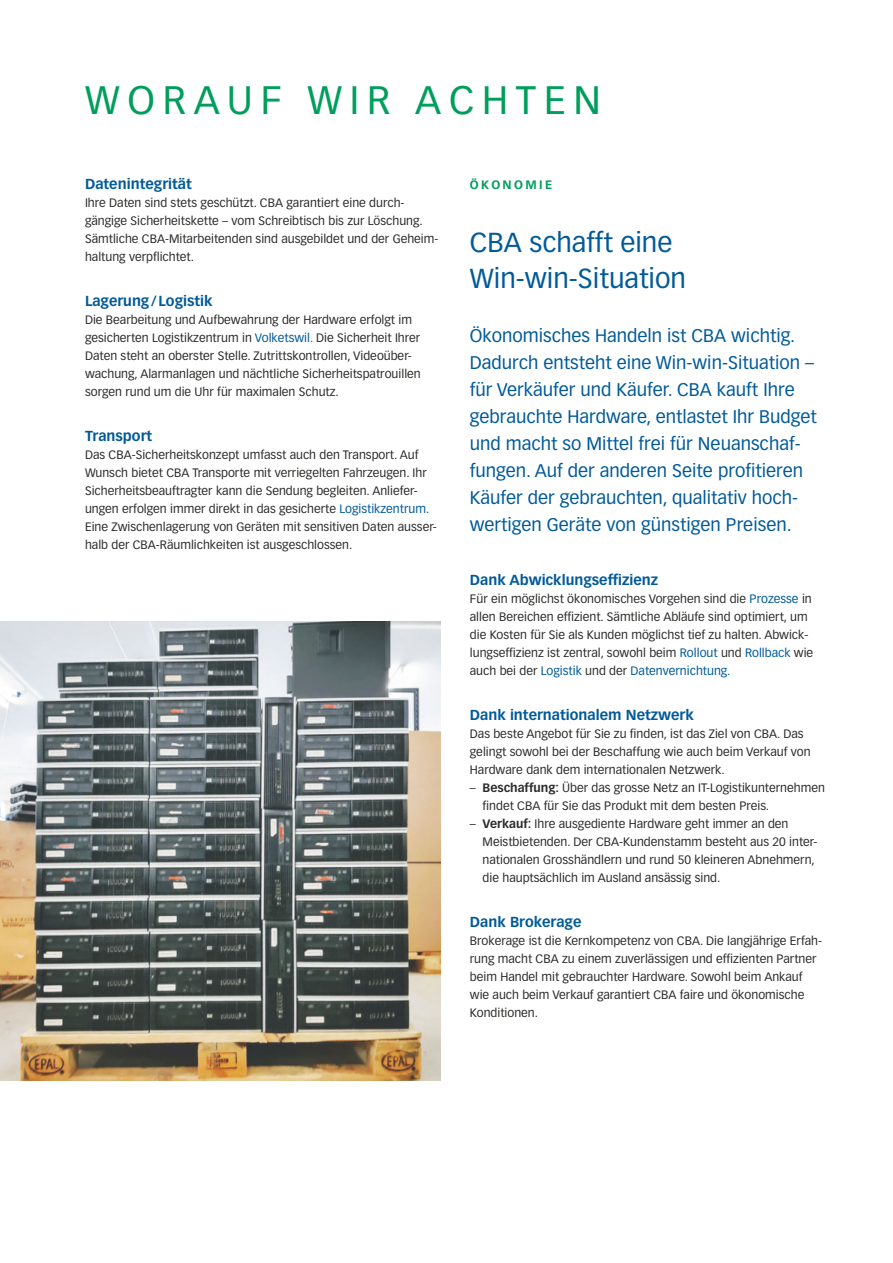
<style>
.page{position:relative;width:893px;height:1263px;background:#fff}
.page>*{position:absolute;margin:0;border:0;box-sizing:border-box;transform-origin:0 0}
.t1{font:39px "Vectora LH";letter-spacing:.2em;color:#009e5c}
.t2{font:27px/36px "Vectora LH";color:#005a99}
.t3{font:18px/27px "Vectora LH";color:#005a99}
.t4{font:700 14.25px "Vectora LH";color:#005a99}
.t5{font:12px/18px "Vectora LH";color:#2b2b29}
.t6{font:700 12px "Vectora LH";letter-spacing:.2em;color:#009e5c}
.s1{color:#005a99}
.s2{font-weight:700}
</style>
<div class="page">
<img style="left:0;top:621px;width:440px;height:459px">
<h1 class="t1" style="left:85px;top:78px;width:517px">WORAUF WIR ACHTEN</h1>
<p class="t4" style="left:85px;top:175px;width:108px">Datenintegrität</p>
<p class="t5" style="left:85px;top:194px;width:355px">Ihre Daten sind stets geschützt. CBA garantiert eine durch&shy;gängige Sicherheitskette – vom Schreibtisch bis zur Löschung.<br>Sämtliche CBA-Mitarbeitenden sind ausgebildet und der Geheim&shy;haltung verpflichtet.</p>
<p class="t4" style="left:85px;top:292px;width:129px">Lagerung/Logistik</p>
<p class="t5" style="left:85px;top:311px;width:337px">Die Bearbeitung und Aufbewahrung der Hardware erfolgt im gesicherten Logistikzentrum in <span class="s1">Volketswil.</span> Die Sicherheit Ihrer Daten steht an oberster Stelle. Zutrittskontrollen, Videoüber&shy;wachung, Alarmanlagen und nächtliche Sicherheitspatrouillen sorgen rund um die Uhr für maximalen Schutz.</p>
<p class="t4" style="left:85px;top:427px;width:69px">Transport</p>
<p class="t5" style="left:85px;top:446px;width:353px">Das CBA-Sicherheitskonzept umfasst auch den Transport. Auf Wunsch bietet CBA Transporte mit verriegelten Fahrzeugen. Ihr Sicherheitsbeauftragter kann die Sendung begleiten. Anliefer&shy;ungen erfolgen immer direkt in das gesicherte <span class="s1">Logistikzentrum.<br></span>Eine Zwischenlagerung von Geräten mit sensitiven Daten ausser&shy;halb der CBA-Räumlichkeiten ist ausgeschlossen.</p>
<p class="t6" style="left:470px;top:177px;width:84px">ÖKONOMIE</p>
<h2 class="t2" style="left:470px;top:225px;width:218px">CBA schafft eine<br>Win-win-Situation</h2>
<p class="t3" style="left:470px;top:322px;width:348px">Ökonomisches Handeln ist CBA wichtig.<br>Dadurch entsteht eine Win-win-Situation – für Verkäufer und Käufer. CBA kauft Ihre gebrauchte Hardware, entlastet Ihr Budget und macht so Mittel frei für Neuanschaf&shy;fungen. Auf der anderen Seite profitieren Käufer der gebrauchten, qualitativ hoch&shy;wertigen Geräte von günstigen Preisen.</p>
<p class="t4" style="left:470px;top:571px;width:190px">Dank Abwicklungseffizienz</p>
<p class="t5" style="left:470px;top:590px;width:345px">Für ein möglichst ökonomisches Vorgehen sind die <span class="s1">Prozesse</span> in allen Bereichen effizient. Sämtliche Abläufe sind optimiert, um die Kosten für Sie als Kunden möglichst tief zu halten. Abwick&shy;lungseffizienz ist zentral, sowohl beim <span class="s1">Rollout</span> und <span class="s1">Rollback</span> wie auch bei der <span class="s1">Logistik</span> und der <span class="s1">Datenvernichtung.</span></p>
<p class="t4" style="left:470px;top:706px;width:226px">Dank internationalem Netzwerk</p>
<p class="t5" style="left:470px;top:725px;width:342px">Das beste Angebot für Sie zu finden, ist das Ziel von CBA. Das gelingt sowohl bei der Beschaffung wie auch beim Verkauf von<br>Hardware dank dem internationalen Netzwerk.</p>
<p class="t5" style="left:483px;top:779px;width:344px;text-indent:-13px">– <span class="s2">Beschaffung:</span> Über das grosse Netz an IT-Logistikunternehmen findet CBA für Sie das Produkt mit dem besten Preis.</p>
<p class="t5" style="left:483px;top:815px;width:336px;text-indent:-13px">– <span class="s2">Verkauf:</span> Ihre ausgediente Hardware geht immer an den Meistbietenden. Der CBA-Kundenstamm besteht aus 20 inter&shy;nationalen Grosshändlern und rund 50 kleineren Abnehmern, die hauptsächlich im Ausland ansässig sind.</p>
<p class="t4" style="left:470px;top:913px;width:113px">Dank Brokerage</p>
<p class="t5" style="left:470px;top:932px;width:354px">Brokerage ist die Kernkompetenz von CBA. Die langjährige Erfah&shy;rung macht CBA zu einem zuverlässigen und effizienten Partner beim Handel mit gebrauchter Hardware. Sowohl beim Ankauf wie auch beim Verkauf garantiert CBA faire und ökonomische Konditionen.</p>
</div>
